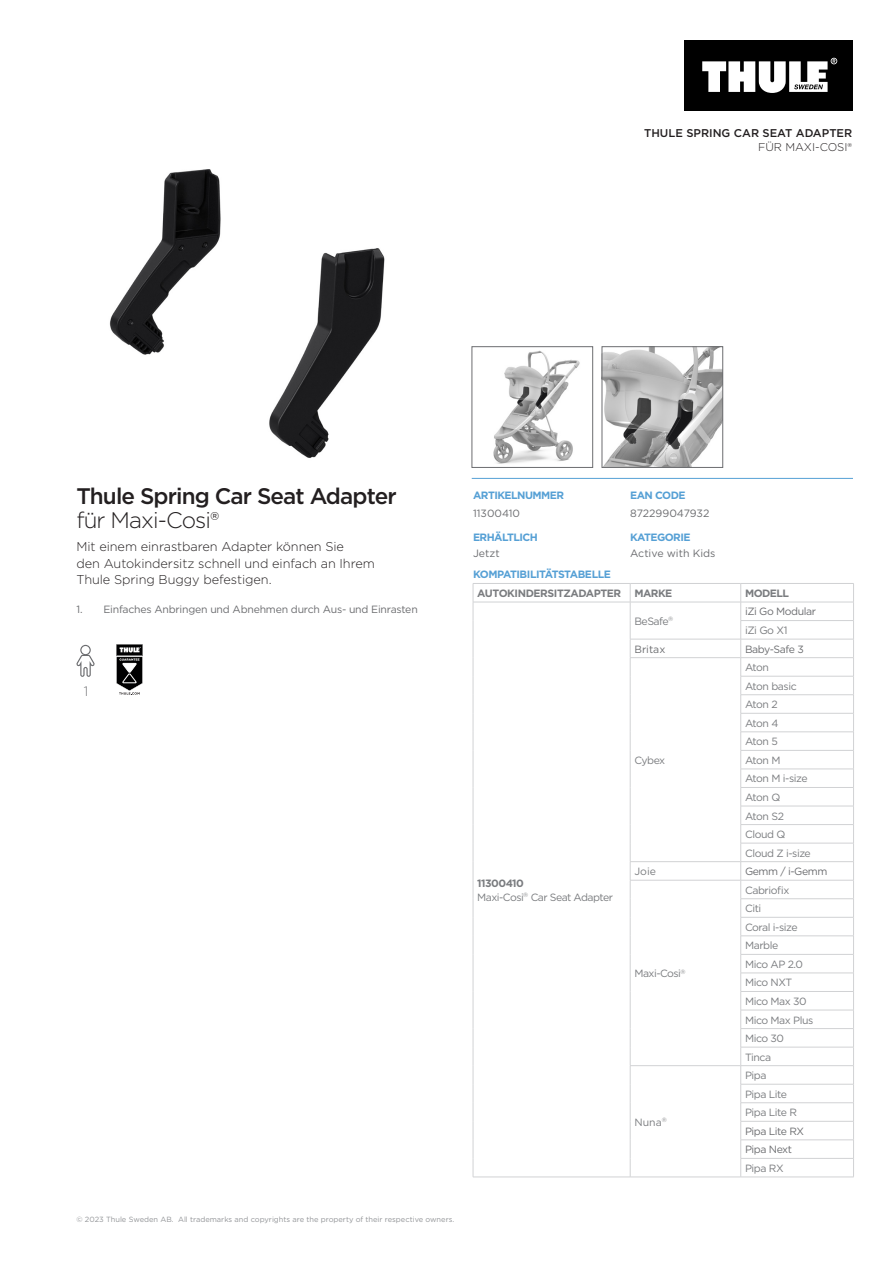
<style>
.page{position:relative;width:893px;height:1263px;background:#fff}
.page>*{position:absolute;margin:0;border:0;box-sizing:border-box;transform-origin:0 0}
.Product_Name_-_large{font:500 22.5px/24px "Gotham";letter-spacing:-.04em;color:#231f20}
.t1{font:300 13.65px "Gotham";color:#6c6d70}
.Intro_Product_Subhea{font:300 12.75px/16.5px "Gotham";letter-spacing:-.005em;color:#231f20}
.Sku_Name{font:500 11.25px/14.2px "Gotham";color:#231f20;text-align:right}
.Thule_AttributeName{font:700 10.65px "Gotham";letter-spacing:-.05em;color:#56a0d5}
.Thule_AttributeValue{font:700 10.65px "Gotham";letter-spacing:-.05em;color:#7a7c7f}
.Thule_AttributeValue-2{font:10.65px "Gotham";color:#6c6d70}
.Thule_AttributeValue-3{font:10.65px "Gotham";letter-spacing:-.05em;color:#7a7c7f}
.Thule_AttributeValue-4{font:10.5px "Gotham";letter-spacing:-.04em;color:#7a7c7f}
.Thule_AttributeValue-5{font:10.5px "Gotham";letter-spacing:-.02em;color:#6c6d70}
.Thule_AttributeValue-6{font:10.5px "Gotham";letter-spacing:-.04em;color:#6c6d70}
.Thule_AttributeValue-7{font:10.5px "Gotham";color:#6c6d70}
.t2{font:7.5px "Gotham";color:#939598}
.s1{font-weight:300}
</style>
<div class="page">
<svg style="left:474px;top:584px;width:379px;height:593px"></svg>
<hr style="left:741px;top:639px;width:113px;height:1px;background:#d1d2d4">
<hr style="left:741px;top:657px;width:113px;height:1px;background:#d1d2d4">
<hr style="left:741px;top:676px;width:113px;height:1px;background:#d1d2d4">
<hr style="left:473px;top:602px;width:157px;height:1px;background:#d1d2d4">
<hr style="left:630px;top:602px;width:111px;height:1px;background:#d1d2d4">
<hr style="left:630px;top:861px;width:111px;height:1px;background:#d1d2d4">
<hr style="left:630px;top:880px;width:111px;height:1px;background:#d1d2d4">
<hr style="left:630px;top:1065px;width:111px;height:1px;background:#d1d2d4">
<hr style="left:741px;top:602px;width:113px;height:1px;background:#d1d2d4">
<hr style="left:741px;top:620px;width:113px;height:1px;background:#d1d2d4">
<hr style="left:741px;top:694px;width:113px;height:1px;background:#d1d2d4">
<hr style="left:741px;top:713px;width:113px;height:1px;background:#d1d2d4">
<hr style="left:741px;top:731px;width:113px;height:1px;background:#d1d2d4">
<hr style="left:741px;top:750px;width:113px;height:1px;background:#d1d2d4">
<hr style="left:741px;top:769px;width:113px;height:1px;background:#d1d2d4">
<hr style="left:741px;top:787px;width:113px;height:1px;background:#d1d2d4">
<hr style="left:741px;top:806px;width:113px;height:1px;background:#d1d2d4">
<hr style="left:741px;top:824px;width:113px;height:1px;background:#d1d2d4">
<hr style="left:741px;top:843px;width:113px;height:1px;background:#d1d2d4">
<hr style="left:741px;top:861px;width:113px;height:1px;background:#d1d2d4">
<hr style="left:741px;top:880px;width:113px;height:1px;background:#d1d2d4">
<hr style="left:741px;top:898px;width:113px;height:1px;background:#d1d2d4">
<hr style="left:741px;top:917px;width:113px;height:1px;background:#d1d2d4">
<hr style="left:741px;top:935px;width:113px;height:1px;background:#d1d2d4">
<hr style="left:741px;top:954px;width:113px;height:1px;background:#d1d2d4">
<hr style="left:741px;top:973px;width:113px;height:1px;background:#d1d2d4">
<hr style="left:741px;top:991px;width:113px;height:1px;background:#d1d2d4">
<hr style="left:741px;top:1010px;width:113px;height:1px;background:#d1d2d4">
<hr style="left:741px;top:1028px;width:113px;height:1px;background:#d1d2d4">
<hr style="left:741px;top:1047px;width:113px;height:1px;background:#d1d2d4">
<hr style="left:741px;top:1065px;width:113px;height:1px;background:#d1d2d4">
<hr style="left:741px;top:1084px;width:113px;height:1px;background:#d1d2d4">
<hr style="left:741px;top:1102px;width:113px;height:1px;background:#d1d2d4">
<hr style="left:741px;top:1121px;width:113px;height:1px;background:#d1d2d4">
<hr style="left:741px;top:1139px;width:113px;height:1px;background:#d1d2d4">
<hr style="left:741px;top:1158px;width:113px;height:1px;background:#d1d2d4">
<hr style="left:473px;top:583px;width:157px;height:1px;background:#d1d2d4">
<svg style="left:473px;top:584px;width:1px;height:593px"></svg>
<hr style="left:630px;top:583px;width:111px;height:1px;background:#d1d2d4">
<svg style="left:630px;top:584px;width:1px;height:593px"></svg>
<hr style="left:741px;top:583px;width:113px;height:1px;background:#d1d2d4">
<svg style="left:740px;top:584px;width:1px;height:593px"></svg>
<svg style="left:853px;top:584px;width:1px;height:593px"></svg>
<hr style="left:630px;top:639px;width:111px;height:1px;background:#d1d2d4">
<hr style="left:630px;top:657px;width:111px;height:1px;background:#d1d2d4">
<hr style="left:473px;top:1177px;width:157px;height:1px;background:#d1d2d4">
<hr style="left:630px;top:1177px;width:111px;height:1px;background:#d1d2d4">
<hr style="left:741px;top:1177px;width:113px;height:1px;background:#d1d2d4">
<svg style="left:76px;top:645px;width:19px;height:32px"></svg>
<hr style="left:472px;top:478px;width:381px;height:1px;background:#56a0d5">
<img style="left:604px;top:348px;width:117px;height:118px">
<div style="left:602px;top:346px;width:121px;height:122px;border:1px solid #6c6d70"></div>
<img style="left:493px;top:350px;width:87px;height:114px">
<div style="left:472px;top:346px;width:121px;height:122px;border:1px solid #6c6d70"></div>
<img style="left:109px;top:169px;width:276px;height:289px">
<svg style="left:116px;top:644px;width:27px;height:51px"></svg>
<div style="left:684px;top:41px;width:168px;height:70px;background:#000"></div>
<svg style="left:702px;top:58px;width:135px;height:35px"></svg>
<p class="Sku_Name" style="left:644px;top:125px;width:210px">THULE SPRING CAR SEAT ADAPTER<br><span class="s1">FÜR MAXI-COSI®</span></p>
<p class="Product_Name_-_large" style="left:76px;top:484px;width:322px">Thule Spring Car Seat Adapter <span class="s1">für Maxi-Cosi®</span></p>
<p class="Intro_Product_Subhea" style="left:76px;top:538px;width:300px">Mit einem einrastbaren Adapter können Sie<br>den Autokindersitz schnell und einfach an Ihrem<br>Thule Spring Buggy befestigen.</p>
<p class="Thule_AttributeValue-5" style="left:76px;top:602px;width:343px">1. Einfaches Anbringen und Abnehmen durch Aus- und Einrasten</p>
<p class="t1" style="left:84px;top:682px;width:6px">1</p>
<p class="t2" style="left:76px;top:1215px;width:379px">© 2023 Thule Sweden AB. All trademarks and copyrights are the property of their respective owners.</p>
<p class="Thule_AttributeName" style="left:473px;top:488px;width:93px">ARTIKELNUMMER</p>
<p class="Thule_AttributeName" style="left:630px;top:488px;width:57px">EAN CODE</p>
<p class="Thule_AttributeValue-7" style="left:473px;top:507px;width:49px">11300410</p>
<p class="Thule_AttributeValue-2" style="left:630px;top:506px;width:81px">872299047932</p>
<p class="Thule_AttributeName" style="left:473px;top:530px;width:66px">ERHÄLTLICH</p>
<p class="Thule_AttributeName" style="left:630px;top:530px;width:62px">KATEGORIE</p>
<p class="Thule_AttributeValue-2" style="left:473px;top:546px;width:28px">Jetzt</p>
<p class="Thule_AttributeValue-2" style="left:630px;top:546px;width:87px">Active with Kids</p>
<p class="Thule_AttributeName" style="left:473px;top:567px;width:139px">KOMPATIBILITÄTSTABELLE</p>
<p class="Thule_AttributeValue" style="left:477px;top:586px;width:145px">AUTOKINDERSITZADAPTER</p>
<p class="Thule_AttributeValue" style="left:634px;top:586px;width:39px">MARKE</p>
<p class="Thule_AttributeValue" style="left:745px;top:586px;width:46px">MODELL</p>
<p class="Thule_AttributeValue-3" style="left:634px;top:614px;width:40px">BeSafe<sup>®</sup></p>
<p class="Thule_AttributeValue-6" style="left:745px;top:605px;width:73px">iZi Go Modular</p>
<p class="Thule_AttributeValue-3" style="left:745px;top:623px;width:44px">iZi Go X1</p>
<p class="Thule_AttributeValue-5" style="left:634px;top:642px;width:32px">Britax</p>
<p class="Thule_AttributeValue-6" style="left:745px;top:642px;width:60px">Baby-Safe 3</p>
<p class="Thule_AttributeValue-4" style="left:634px;top:753px;width:32px">Cybex</p>
<p class="Thule_AttributeValue-4" style="left:745px;top:661px;width:26px">Aton</p>
<p class="Thule_AttributeValue-4" style="left:745px;top:679px;width:53px">Aton basic</p>
<p class="Thule_AttributeValue-4" style="left:745px;top:698px;width:34px">Aton 2</p>
<p class="Thule_AttributeValue-4" style="left:745px;top:716px;width:35px">Aton 4</p>
<p class="Thule_AttributeValue-4" style="left:745px;top:735px;width:34px">Aton 5</p>
<p class="Thule_AttributeValue-4" style="left:745px;top:753px;width:37px">Aton M</p>
<p class="Thule_AttributeValue-4" style="left:745px;top:772px;width:64px">Aton M i-size</p>
<p class="Thule_AttributeValue-4" style="left:745px;top:790px;width:37px">Aton Q</p>
<p class="Thule_AttributeValue-4" style="left:745px;top:809px;width:40px">Aton S2</p>
<p class="Thule_AttributeValue-4" style="left:745px;top:828px;width:42px">Cloud Q</p>
<p class="Thule_AttributeValue-4" style="left:745px;top:846px;width:67px">Cloud Z i-size</p>
<p class="Thule_AttributeValue" style="left:477px;top:876px;width:48px">11300410</p>
<p class="Thule_AttributeValue-4" style="left:477px;top:890px;width:137px">Maxi-Cosi<sup>®</sup> Car Seat Adapter</p>
<p class="Thule_AttributeValue-4" style="left:634px;top:865px;width:23px">Joie</p>
<p class="Thule_AttributeValue-6" style="left:745px;top:865px;width:84px">Gemm / i-Gemm</p>
<p class="Thule_AttributeValue-4" style="left:634px;top:967px;width:53px">Maxi-Cosi<sup>®</sup></p>
<p class="Thule_AttributeValue-4" style="left:634px;top:1115px;width:34px">Nuna<sup>®</sup></p>
<p class="Thule_AttributeValue-4" style="left:745px;top:883px;width:46px">Cabriofix</p>
<p class="Thule_AttributeValue-4" style="left:745px;top:902px;width:18px">Citi</p>
<p class="Thule_AttributeValue-4" style="left:745px;top:920px;width:54px">Coral i-size</p>
<p class="Thule_AttributeValue-4" style="left:745px;top:939px;width:35px">Marble</p>
<p class="Thule_AttributeValue-4" style="left:745px;top:957px;width:60px">Mico AP 2.0</p>
<p class="Thule_AttributeValue-4" style="left:745px;top:976px;width:49px">Mico NXT</p>
<p class="Thule_AttributeValue-4" style="left:745px;top:994px;width:63px">Mico Max 30</p>
<p class="Thule_AttributeValue-4" style="left:745px;top:1013px;width:70px">Mico Max Plus</p>
<p class="Thule_AttributeValue-4" style="left:745px;top:1031px;width:41px">Mico 30</p>
<p class="Thule_AttributeValue-4" style="left:745px;top:1050px;width:28px">Tinca</p>
<p class="Thule_AttributeValue-4" style="left:745px;top:1069px;width:23px">Pipa</p>
<p class="Thule_AttributeValue-4" style="left:745px;top:1087px;width:44px">Pipa Lite</p>
<p class="Thule_AttributeValue-4" style="left:745px;top:1106px;width:54px">Pipa Lite R</p>
<p class="Thule_AttributeValue-6" style="left:745px;top:1124px;width:61px">Pipa Lite RX</p>
<p class="Thule_AttributeValue-6" style="left:745px;top:1143px;width:49px">Pipa Next</p>
<p class="Thule_AttributeValue-4" style="left:745px;top:1161px;width:40px">Pipa RX</p>
</div>
